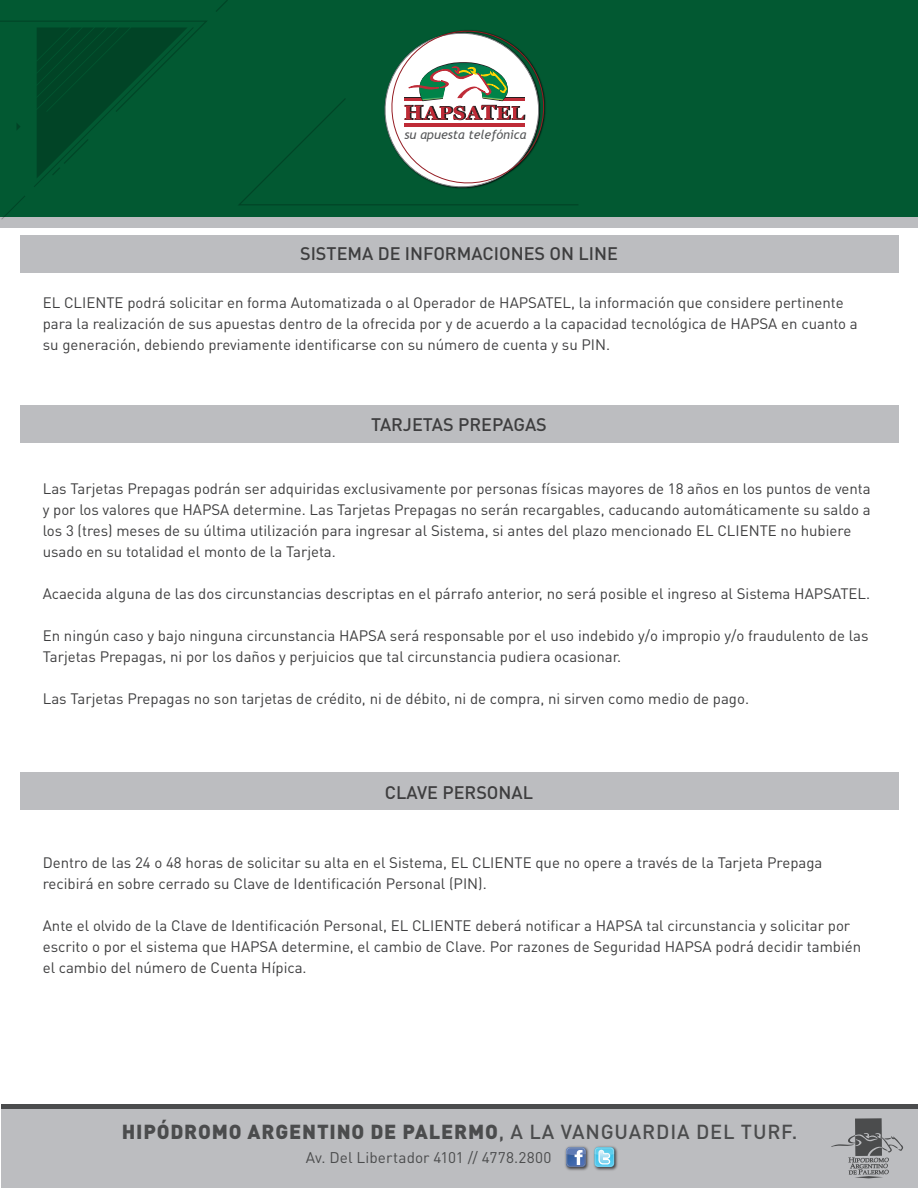
<style>
.page{position:relative;width:918px;height:1188px;background:#fff}
.page>*{position:absolute;margin:0;border:0;box-sizing:border-box;transform-origin:0 0}
.t1{font:900 20.1px "DIN Pro";letter-spacing:.04em;color:#4b4c4d}
.t2{font:500 18px "DIN Pro";color:#3e3e3f}
.t3{font:15.3px "DIN Pro";letter-spacing:.005em;color:#4b4c4d}
.t4{font:15px/21px "DIN Pro";color:#3e3e3f}
.t5{font:italic 12.6px "Trebuchet MS";color:#57585a}
.s1{font-weight:500}
</style>
<div class="page">
<div style="left:20px;top:235px;width:878px;height:38px;background:#bcbdc0"></div>
<div style="left:20px;top:405px;width:878px;height:38px;background:#bcbdc0"></div>
<div style="left:20px;top:772px;width:878px;height:38px;background:#bcbdc0"></div>
<div style="left:1px;top:1106px;width:917px;height:82px;background:#bcbdc0"></div>
<hr style="left:1px;top:1104px;width:917px;height:4px;background:#4b4c4d">
<img style="left:565px;top:1146px;width:53px;height:25px">
<svg style="left:566px;top:1147px;width:20px;height:20px"></svg>
<svg style="left:594px;top:1147px;width:20px;height:20px"></svg>
<svg style="left:831px;top:1118px;width:72px;height:60px"></svg>
<div style="left:0;top:0;width:918px;height:223px;background:#025932"></div>
<div style="left:0;top:218px;width:918px;height:10px;background:#bcbdc0"></div>
<svg style="left:1px;top:196px;width:25px;height:24px"></svg>
<svg style="left:0;top:21px;width:207px;height:166px"></svg>
<svg style="left:216px;top:0;width:12px;height:12px"></svg>
<svg style="left:239px;top:30px;width:339px;height:175px"></svg>
<hr style="left:404px;top:124px;width:121px;height:3px;background:#bf2b37">
<p class="t5" style="left:404px;top:127px;width:123px">su apuesta telefónica</p>
<p class="t2" style="left:300px;top:242px;width:319px">SISTEMA DE INFORMACIONES ON LINE</p>
<p class="t4" style="left:43px;top:292px;width:817px">EL CLIENTE podrá solicitar en forma Automatizada o al Operador de HAPSATEL, la información que considere pertinente para la realización de sus apuestas dentro de la ofrecida por y de acuerdo a la capacidad tecnológica de HAPSA en cuanto a su generación, debiendo previamente identificarse con su número de cuenta y su PIN.</p>
<p class="t2" style="left:371px;top:413px;width:177px">TARJETAS PREPAGAS</p>
<p class="t4" style="left:43px;top:478px;width:829px">Las Tarjetas Prepagas podrán ser adquiridas exclusivamente por personas físicas mayores de 18 años en los puntos de venta y por los valores que HAPSA determine. Las Tarjetas Prepagas no serán recargables, caducando automáticamente su saldo a los 3 (tres) meses de su última utilización para ingresar al Sistema, si antes del plazo mencionado EL CLIENTE no hubiere usado en su totalidad el monto de la Tarjeta.</p>
<p class="t4" style="left:43px;top:583px;width:829px">Acaecida alguna de las dos circunstancias descriptas en el párrafo anterior, no será posible el ingreso al Sistema HAPSATEL.</p>
<p class="t4" style="left:43px;top:625px;width:827px">En ningún caso y bajo ninguna circunstancia HAPSA será responsable por el uso indebido y/o impropio y/o fraudulento de las<br>Tarjetas Prepagas, ni por los daños y perjuicios que tal circunstancia pudiera ocasionar.</p>
<p class="t4" style="left:43px;top:688px;width:708px">Las Tarjetas Prepagas no son tarjetas de crédito, ni de débito, ni de compra, ni sirven como medio de pago.</p>
<p class="t2" style="left:385px;top:780px;width:150px">CLAVE PERSONAL</p>
<p class="t4" style="left:43px;top:851px;width:781px">Dentro de las 24 o 48 horas de solicitar su alta en el Sistema, EL CLIENTE que no opere a través de la Tarjeta Prepaga recibirá en sobre cerrado su Clave de Identificación Personal (PIN).</p>
<p class="t4" style="left:43px;top:914px;width:820px">Ante el olvido de la Clave de Identificación Personal, EL CLIENTE deberá notificar a HAPSA tal circunstancia y solicitar por escrito o por el sistema que HAPSA determine, el cambio de Clave. Por razones de Seguridad HAPSA podrá decidir también el cambio del número de Cuenta Hípica.</p>
<h1 class="t1" style="left:122px;top:1118px;width:677px">HIPÓDROMO ARGENTINO DE PALERMO<span class="s1">, A LA VANGUARDIA DEL TURF.</span></h1>
<p class="t3" style="left:306px;top:1147px;width:247px">Av. Del Libertador 4101 // 4778.2800</p>
</div>
